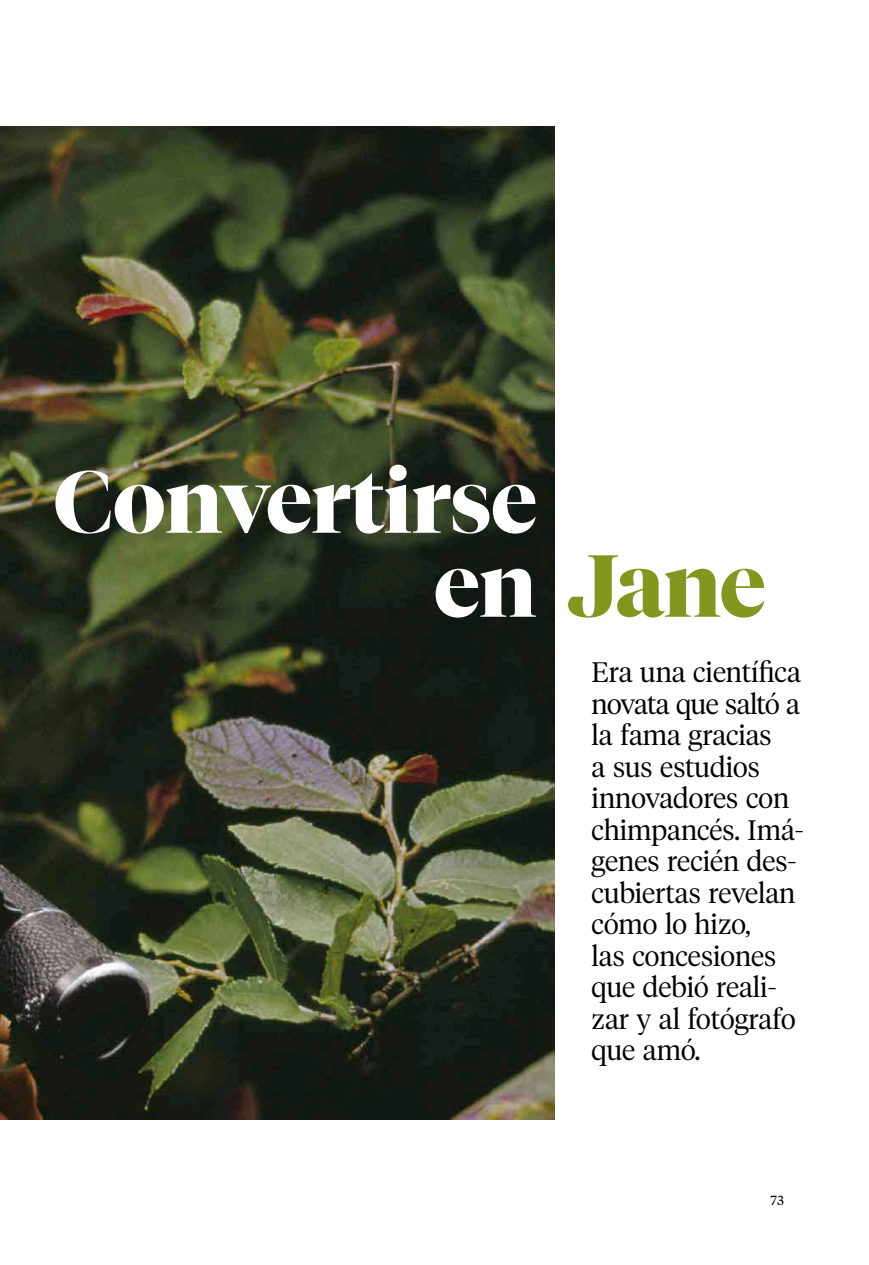
<style>
.page{position:relative;width:869px;height:1265px;background:#fff}
.page>*{position:absolute;margin:0;border:0;box-sizing:border-box;transform-origin:0 0}
.t1{font:700 87.5px/84px "Grosvenor";letter-spacing:-.005em;color:#fff}
.t2{font:300 28px/31.5px "Tiempos Headline";color:#000}
.t3{font:13.12px "Tiempos Text";color:#000}
.s1{color:#85961e}
</style>
<div class="page">
<img style="left:0;top:126px;width:554px;height:994px">
<p class="t1" style="left:434px;top:460px;width:332px;text-indent:-380px">Convertirse<br>en <span class="s1">Jane</span></p>
<p class="t2" style="left:591px;top:655px;width:213px">Era una científica novata que saltó a la fama gracias<br>a sus estudios innovadores con chimpancés. Imá&shy;genes recién des&shy;cubiertas revelan cómo lo hizo,<br>las concesiones que debió reali&shy;zar y al fotógrafo que amó.</p>
<p class="t3" style="left:770px;top:1191px;width:15px">73</p>
</div>
